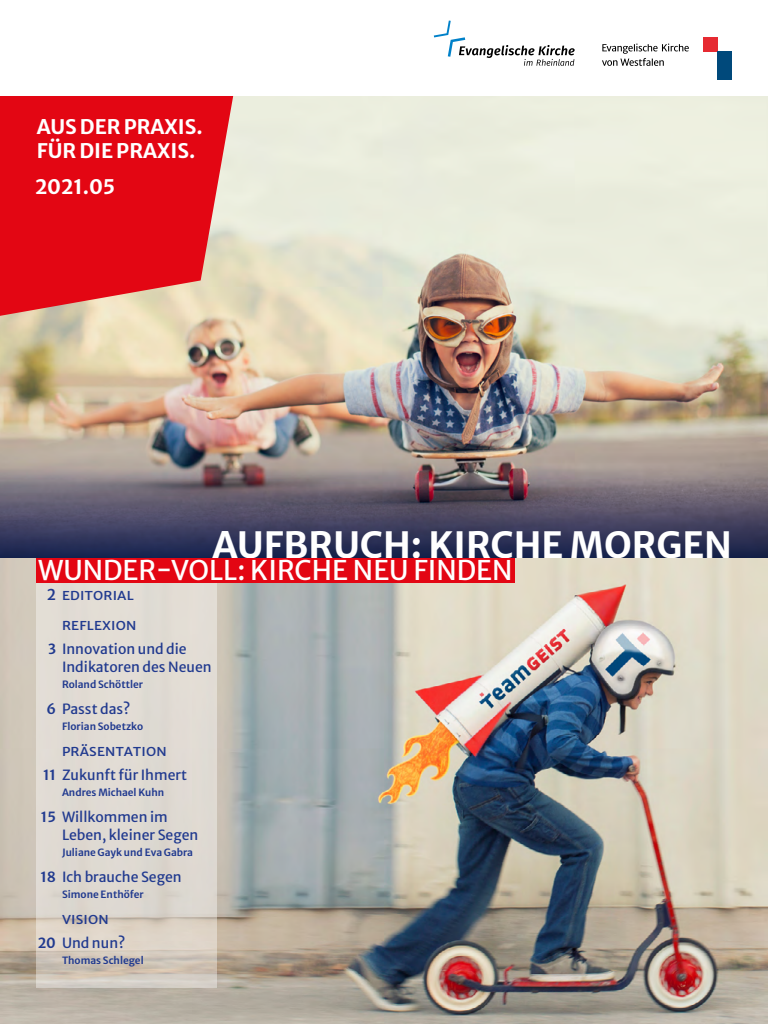
<style>
.page{position:relative;width:768px;height:1024px;background:#fff}
.page>*{position:absolute;margin:0;border:0;box-sizing:border-box;transform-origin:0 0}
.t1{font:700 36px "Merriweather Sans";color:#fff}
.Heftthema{font:27px "Merriweather Sans";color:#fff}
.Titelseite_Rechteck{font:700 20px/24px "Merriweather Sans";color:#fff}
.IHVZ_Block{font:14px/18px "Merriweather Sans";color:#213a8f}
.IHVZ_Rubrik{font:14px "Merriweather Sans";letter-spacing:.095em;color:#213a8f}
.IHVZ_Block_Autor{font:600 10px "Merriweather Sans";color:#213a8f}
.s1{font-weight:500;font-size:15px}
.s2{font-weight:600}
</style>
<div class="page">
<svg style="left:602px;top:44px;width:87px;height:22px"></svg>
<div style="left:703px;top:37px;width:15px;height:14px;background:#e62a32"></div>
<div style="left:718px;top:51px;width:14px;height:29px;background:#00497b"></div>
<img style="left:0;top:96px;width:768px;height:928px">
<svg style="left:0;top:468px;width:768px;height:90px;background:#545066"></svg>
<svg style="left:434px;top:21px;width:141px;height:45px"></svg>
<svg style="left:0;top:96px;width:241px;height:227px;background:#e33236"></svg>
<svg style="left:36px;top:582px;width:181px;height:406px;background:#ddd7ce"></svg>
<div style="left:36px;top:558px;width:479px;height:24px;background:#e30613"></div>
<p class="Titelseite_Rechteck" style="left:37px;top:112px;width:168px">AUS DER PRAXIS.<br>FÜR DIE PRAXIS.</p>
<p class="Titelseite_Rechteck" style="left:35px;top:173px;width:82px">2021.05</p>
<h1 class="t1" style="left:213px;top:514px;width:521px">AUFBRUCH: KIRCHE MORGEN</h1>
<p class="Heftthema" style="left:38px;top:547px;width:476px">WUNDER-VOLL: KIRCHE NEU FINDEN</p>
<p class="IHVZ_Block" style="left:47px;top:584px;width:89px"><span class="s1">2</span> editorial</p>
<p class="IHVZ_Rubrik" style="left:62px;top:613px;width:76px">reflexion</p>
<p class="IHVZ_Block" style="left:62px;top:638px;width:151px;text-indent:-14px"><span class="s2">3</span> Innovation und die<br>Indikatoren des Neuen</p>
<p class="IHVZ_Block_Autor" style="left:62px;top:676px;width:83px">Roland Schöttler</p>
<p class="IHVZ_Block" style="left:46px;top:698px;width:86px"><span class="s2">6</span> Passt das?</p>
<p class="IHVZ_Block_Autor" style="left:62px;top:718px;width:83px">Florian Sobetzko</p>
<p class="IHVZ_Rubrik" style="left:62px;top:739px;width:106px">präsentation</p>
<p class="IHVZ_Block" style="left:43px;top:764px;width:146px"><span class="s2">11</span> Zukunft für Ihmert</p>
<p class="IHVZ_Block_Autor" style="left:62px;top:784px;width:104px">Andres Michael Kuhn</p>
<p class="IHVZ_Block" style="left:62px;top:806px;width:138px;text-indent:-21px"><span class="s2">15</span> Willkommen im<br>Leben, kleiner Segen</p>
<p class="IHVZ_Block_Autor" style="left:62px;top:844px;width:133px">Juliane Gayk und Eva Gabra</p>
<p class="IHVZ_Block" style="left:40px;top:866px;width:143px"><span class="s2">18</span> Ich brauche Segen</p>
<p class="IHVZ_Block_Autor" style="left:62px;top:886px;width:83px">Simone Enthöfer</p>
<p class="IHVZ_Rubrik" style="left:62px;top:907px;width:48px">vision</p>
<p class="IHVZ_Block" style="left:38px;top:932px;width:89px"><span class="s2">20</span> Und nun?</p>
<p class="IHVZ_Block_Autor" style="left:62px;top:952px;width:83px">Thomas Schlegel</p>
</div>
